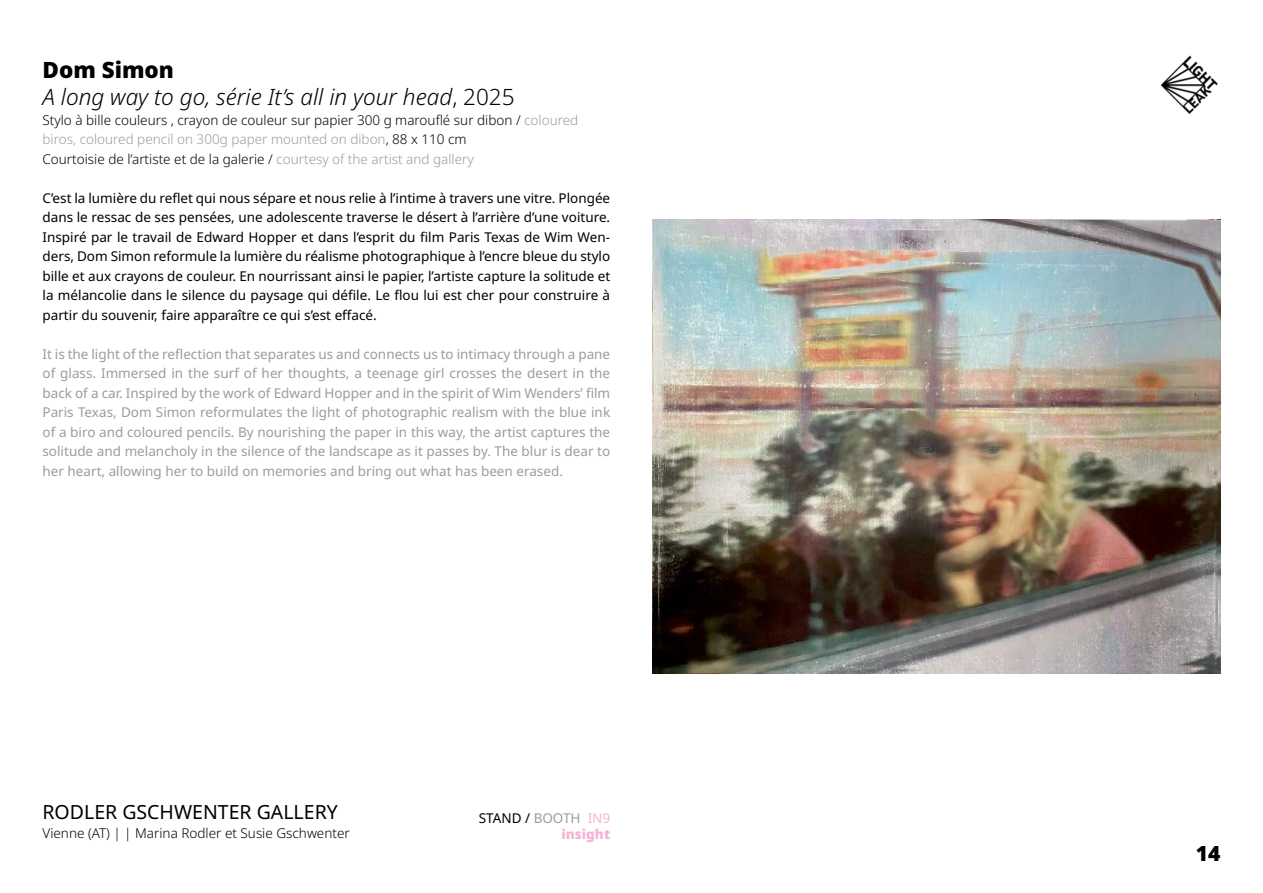
<style>
.page{position:relative;width:1263px;height:893px;background:#fff}
.page>*{position:absolute;margin:0;border:0;box-sizing:border-box;transform-origin:0 0}
.t1{font:italic 300 22.5px/27px "Noto Sans";color:#000}
.t2{font:900 21px "Noto Sans";color:#000}
.t3{font:19.5px "Noto Sans";color:#000}
.t4{font:13.5px/19.5px "Noto Sans";color:#9d9c9c;text-align:justify}
.t5{font:13.5px/19.5px "Noto Sans";color:#000;text-align:justify}
.t6{font:300 13.5px/19.5px "Noto Sans";color:#000}
.t7{font:900 13.5px/16.2px "Noto Sans";color:#f5b4d2;text-align:right}
.s1{font-weight:900;font-style:normal}
.s2{font-style:normal}
.s3{color:#9d9c9c}
.s4{font-weight:400;color:#000}
.s5{font-weight:400;color:#9d9c9c}
.s6{font-weight:400}
</style>
<div class="page">
<img style="left:1161px;top:55px;width:57px;height:60px">
<img style="left:653px;top:219px;width:567px;height:455px">
<h1 class="t1" style="left:42px;top:59px;width:474px"><span class="s1">Dom Simon<br></span>A long way to go, série It’s all in your head<span class="s2">, 2025</span></h1>
<p class="t6" style="left:43px;top:110px;width:537px">Stylo à bille couleurs , crayon de couleur sur papier 300 g marouflé sur dibon / <span class="s3">coloured biros, coloured pencil on 300g paper mounted on dibon</span>, 88 x 110 cm<br>Courtoisie de l’artiste et de la galerie / <span class="s3">courtesy of the artist and gallery</span></p>
<p class="t5" style="left:43px;top:188px;width:569px">C’est la lumière du reflet qui nous sépare et nous relie à l’intime à travers une vitre. Plongée dans le ressac de ses pensées, une adolescente traverse le désert à l’arrière d’une voiture.<br>Inspiré par le travail de Edward Hopper et dans l’esprit du film Paris Texas de Wim Wen&shy;ders, Dom Simon reformule la lumière du réalisme photographique à l’encre bleue du stylo bille et aux crayons de couleur. En nourrissant ainsi le papier, l’artiste capture la solitude et la mélancolie dans le silence du paysage qui défile. Le flou lui est cher pour construire à partir du souvenir, faire apparaître ce qui s’est effacé.</p>
<p class="t4" style="left:43px;top:344px;width:569px">It is the light of the reflection that separates us and connects us to intimacy through a pane of glass. Immersed in the surf of her thoughts, a teenage girl crosses the desert in the back of a car. Inspired by the work of Edward Hopper and in the spirit of Wim Wenders’ film Paris Texas, Dom Simon reformulates the light of photographic realism with the blue ink of a biro and coloured pencils. By nourishing the paper in this way, the artist captures the solitude and melancholy in the silence of the landscape as it passes by. The blur is dear to her heart, allowing her to build on memories and bring out what has been erased.</p>
<h3 class="t3" style="left:43px;top:804px;width:297px">RODLER GSCHWENTER GALLERY</h3>
<p class="t6" style="left:43px;top:825px;width:309px">Vienne (AT) | | Marina Rodler et Susie Gschwenter</p>
<p class="t7" style="left:479px;top:811px;width:133px"><span class="s4">STAND /</span> <span class="s5">BOOTH</span> <span class="s6">IN9 </span>insight</p>
<h2 class="t2" style="left:1196px;top:845px;width:26px">14</h2>
</div>
